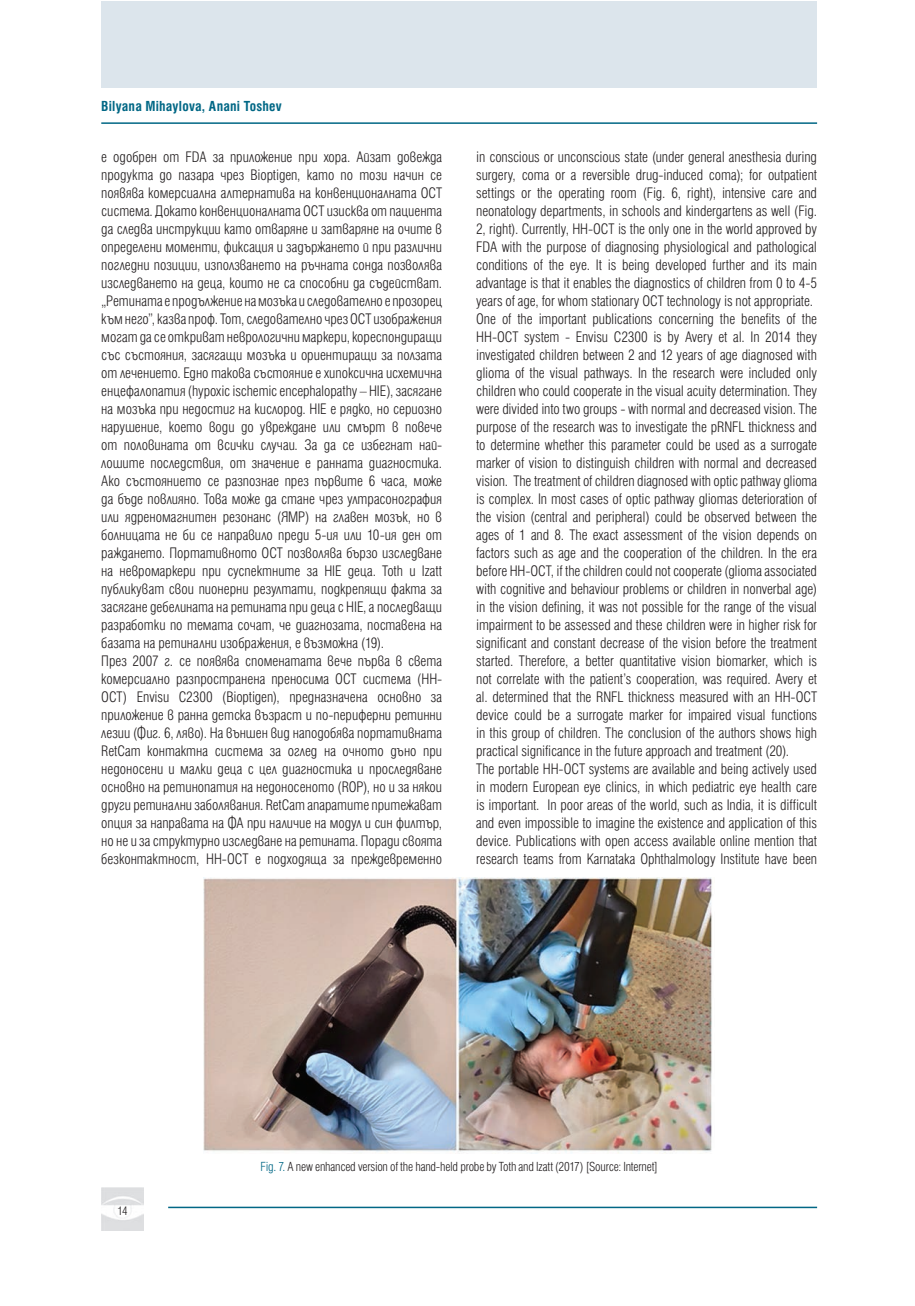
<style>
.page{position:relative;width:915px;height:1306px;background:#fff}
.page>*{position:absolute;margin:0;border:0;box-sizing:border-box;transform-origin:0 0}
.t1{font:300 condensed 16.5px/18px "Helen Bg";color:#231f20}
.t2{font:700 condensed 15.75px "Helen Bg";color:#016785}
.t3{font:300 condensed 14.25px "Helen Bg";color:#231f20}
.t4{font:300 condensed 13.5px "Helen Bg";color:#231f20}
.s1{color:#016785}
</style>
<div class="page">
<img style="left:101px;top:1187px;width:43px;height:43px">
<hr style="left:168px;top:1206px;width:648px;height:2px;background:#016785">
<hr style="left:101px;top:122px;width:715px;height:2px;background:#016785">
<div style="left:101px;top:1px;width:715px;height:87px;background:#dce5ec"></div>
<img style="left:204px;top:877px;width:508px;height:276px">
<p class="t2" style="left:101px;top:97px;width:182px">Bilyana Mihaylova, Anani Toshev</p>
<p class="t1" style="left:101px;top:147px;width:342px">е одобрен от FDA за приложение при хора. Айзат довежда продукта до пазара чрез Bioptigen, като по този начин се появява комерсиална алтернатива на конвенционалната ОСТ система. Докато конвенционалната ОСТ изисква от пациента да следва инструкции като отваряне и затваряне на очите в определени моменти, фиксация и задържането й при различни погледни позиции, използването на ръчната сонда позволява изследването на деца, които не са способни да съдействат. „Ретината е продължение на мозъка и следователно е прозорец към него”, казва проф. Тот, следователно чрез ОСТ изображения могат да се откриват неврологични маркери, кореспондиращи със състояния, засягащи мозъка и ориентиращи за ползата от лечението. Едно такова състояние е хипоксична исхемична енцефалопатия (hypoxic ischemic encephalopathy – HIE), засягане на мозъка при недостиг на кислород. HIE е рядко, но сериозно нарушение, което води до увреждане или смърт в повече от половината от всички случаи. За да се избегнат най&shy;лошите последствия, от значение е ранната диагностика.<br>Ако състоянието се разпознае през първите 6 часа, може да бъде повлияно. Това може да стане чрез ултрасонография или ядреномагнитен резонанс (ЯМР) на главен мозък, но в болницата не би се направило преди 5-ия или 10-ия ден от раждането. Портативното ОСТ позволява бързо изследване на невромаркери при суспектните за HIE деца. Toth и Izatt публикуват свои пионерни резултати, подкрепящи факта за засягане дебелината на ретината при деца с HIE, а последващи разработки по темата сочат, че диагнозата, поставена на базата на ретинални изображения, е възможна (19).<br>През 2007 г. се появява споменатата вече първа в света комерсиално разпространена преносима OCT система (HH-OCT) Envisu C2300 (Bioptigen), предназначена основно за приложение в ранна детска възраст и по-периферни ретинни лезии (Фиг. 6, ляво). На външен вид наподобява портативната RetCam контактна система за оглед на очното дъно при недоносени и малки деца с цел диагностика и проследяване основно на ретинопатия на недоносеното (ROP), но и за някои други ретинални заболявания. RetCam апаратите притежават опция за направата на ФА при наличие на модул и син филтър, но не и за структурно изследване на ретината. Поради своята безконтактност, HH-OCT е подходяща за преждевременно</p>
<p class="t1" style="left:476px;top:147px;width:342px">in conscious or unconscious state (under general anesthesia during surgery, coma or a reversible drug-induced coma); for outpatient settings or the operating room (Fig. 6, right), intensive care and neonatology departments, in schools and kindergartens as well (Fig.<br>2, right). Currently, HH-OCT is the only one in the world approved by FDA with the purpose of diagnosing physiological and pathological conditions of the eye. It is being developed further and its main advantage is that it enables the diagnostics of children from 0 to 4-5 years of age, for whom stationary OCT technology is not appropriate.<br>One of the important publications concerning the benefits of the HH-OCT system - Envisu C2300 is by Avery et al. In 2014 they investigated children between 2 and 12 years of age diagnosed with glioma of the visual pathways. In the research were included only children who could cooperate in the visual acuity determination. They were divided into two groups - with normal and decreased vision. The purpose of the research was to investigate the pRNFL thickness and to determine whether this parameter could be used as a surrogate marker of vision to distinguish children with normal and decreased vision. The treatment of children diagnosed with optic pathway glioma is complex. In most cases of optic pathway gliomas deterioration of the vision (central and peripheral) could be observed between the ages of 1 and 8. The exact assessment of the vision depends on factors such as age and the cooperation of the children. In the era before HH-OCT, if the children could not cooperate (glioma associated with cognitive and behaviour problems or children in nonverbal age) in the vision defining, it was not possible for the range of the visual impairment to be assessed and these children were in higher risk for significant and constant decrease of the vision before the treatment started. Therefore, a better quantitative vision biomarker, which is not correlate with the patient’s cooperation, was required. Avery et al. determined that the RNFL thickness measured with an HH-OCT device could be a surrogate marker for impaired visual functions in this group of children. The conclusion of the authors shows high practical significance in the future approach and treatment (20).<br>The portable HH-OCT systems are available and being actively used in modern European eye clinics, in which pediatric eye health care is important. In poor areas of the world, such as India, it is difficult and even impossible to imagine the existence and application of this device. Publications with open access available online mention that research teams from Karnataka Ophthalmology Institute have been</p>
<p class="t4" style="left:117px;top:1203px;width:12px">14</p>
<p class="t3" style="left:260px;top:1158px;width:398px"><span class="s1">Fig. 7.</span> A new enhanced version of the hand-held probe by Toth and Izatt (2017) [Source: Internet]</p>
</div>
